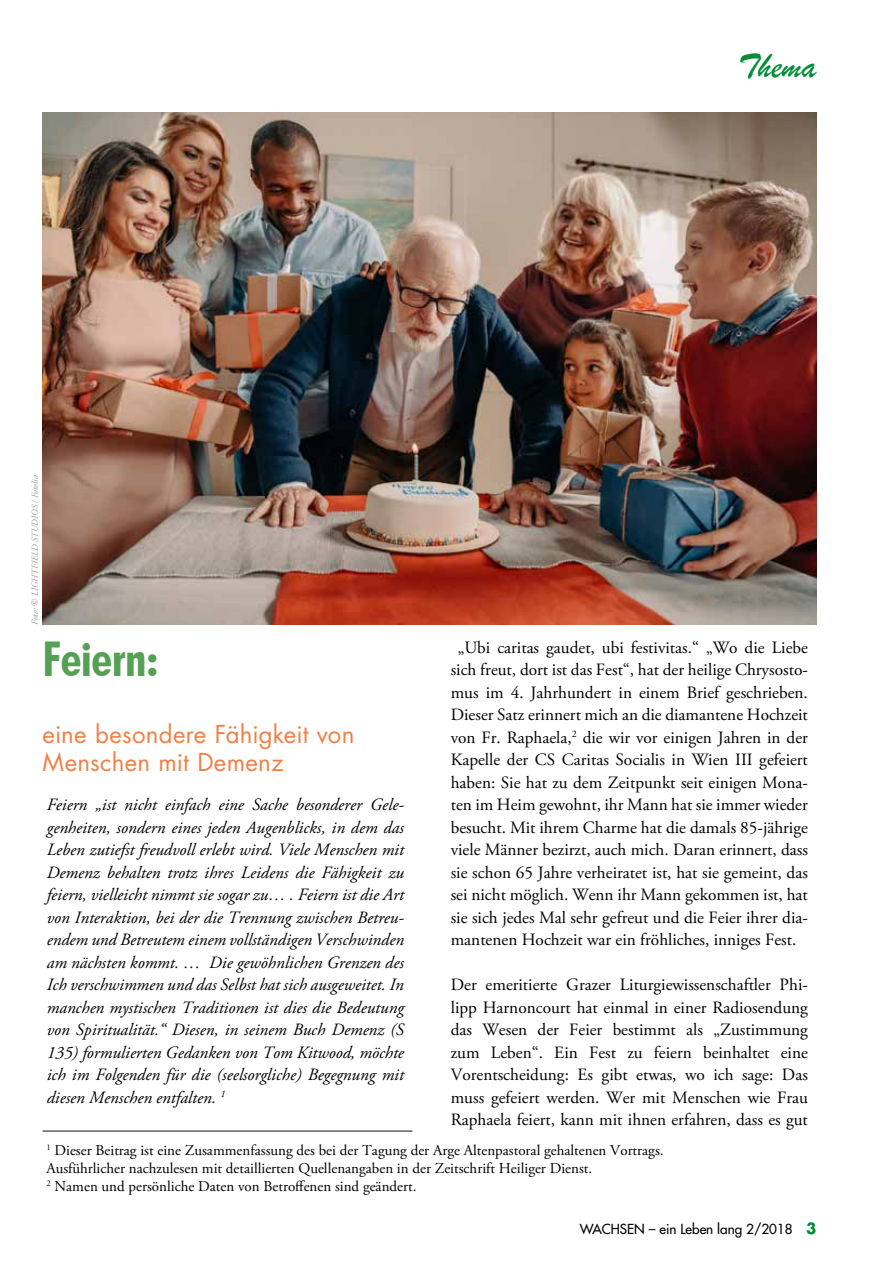
<style>
.page{position:relative;width:893px;height:1263px;background:#fff}
.page>*{position:absolute;margin:0;border:0;box-sizing:border-box;transform-origin:0 0}
.t1{font:700 condensed 48px "Futura BT";letter-spacing:-.01em;color:#55a054}
.t2{font:36px "Brush Script";color:#008d36}
.t3{font:24px/28.8px "Futura Std";letter-spacing:.01em;color:#f08046}
.t4{font:17.25px/22.5px "Adobe Garamond Pro";color:#000;text-align:justify}
.t5{font:italic 17.25px/22.5px "Adobe Garamond Pro";color:#000;text-align:justify}
.t6{font:15px/18px "Adobe Garamond Pro";color:#000}
.t7{font:500 13.5px "Futura Std";color:#000}
.t8{font:italic 9px "Adobe Garamond Pro";color:#9d9d9c}
.s1{font-family:"Avant Garde IT Cby BT";font-style:normal}
.s2{font-style:inherit}
.s3{font-weight:700;font-size:15px;color:#008d36}
</style>
<div class="page">
<img style="left:43px;top:112px;width:773px;height:513px">
<hr style="left:43px;top:1130px;width:369px;height:2px;background:#000">
<h2 class="t2" style="left:738px;top:44px;width:80px">Thema</h2>
<p class="t8" style="left:29px;top:625px;width:151px;rotate:-90deg">Foto: <span class="s1">©</span> LIGHTFIELD STUDIOS / Fotolia</p>
<p class="t1" style="left:43px;top:630px;width:118px">Feiern:</p>
<p class="t3" style="left:43px;top:720px;width:313px">eine besondere Fähigkeit von<br>Menschen mit Demenz</p>
<p class="t5" style="left:47px;top:794px;width:359px">Feiern „ist nicht einfach eine Sache besonderer Gele&shy;genheiten, sondern eines jeden Augenblicks, in dem das Leben zutiefst freudvoll erlebt wird. Viele Menschen mit Demenz behalten trotz ihres Leidens die Fähigkeit zu feiern, vielleicht nimmt sie sogar zu… . Feiern ist die Art von Interaktion, bei der die Trennung zwischen Betreu&shy;endem und Betreutem einem vollständigen Verschwinden am nächsten kommt. … Die gewöhnlichen Grenzen des Ich verschwimmen und das Selbst hat sich ausgeweitet. In manchen mystischen Traditionen ist dies die Bedeutung von Spiritualität.“ Diesen, in seinem Buch Demenz (S 135) formulierten Gedanken von Tom Kitwood, möchte ich im Folgenden für die (seelsorgliche) Begegnung mit diesen Menschen entfalten. <sup>1</sup></p>
<p class="t4" style="left:451px;top:636px;width:359px;text-indent:7px">„Ubi caritas gaudet, ubi festivitas.“ „Wo die Liebe sich freut, dort ist das Fest“, hat der heilige Chrysosto&shy;mus im 4. Jahrhundert in einem Brief geschrieben.<br>Dieser Satz erinnert mich an die diamantene Hochzeit von Fr. Raphaela,<sup>2</sup> die wir vor einigen Jahren in der Kapelle der CS Caritas Socialis in Wien III gefeiert haben: Sie hat zu dem Zeitpunkt seit einigen Mona&shy;ten im Heim gewohnt, ihr Mann hat sie immer wieder besucht. Mit ihrem Charme hat die damals 85-jährige viele Männer bezirzt, auch mich. Daran erinnert, dass sie schon 65 Jahre verheiratet ist, hat sie gemeint, das sei nicht möglich. Wenn ihr Mann gekommen ist, hat sie sich jedes Mal sehr gefreut und die Feier ihrer dia&shy;mantenen Hochzeit war ein fröhliches, inniges Fest.</p>
<p class="t4" style="left:451px;top:974px;width:359px">Der emeritierte Grazer Liturgiewissenschaftler Phi&shy;lipp Harnoncourt hat einmal in einer Radiosendung das Wesen der Feier bestimmt als „Zustimmung zum Leben“. Ein Fest zu feiern beinhaltet eine Vorentscheidung: Es gibt etwas, wo ich sage: Das muss gefeiert werden. Wer mit Menschen wie Frau Raphaela feiert, kann mit ihnen erfahren, dass es gut</p>
<p class="t6" style="left:46px;top:1142px;width:619px"><sup>1</sup> Dieser Beitrag ist eine Zusammenfassung des bei der Tagung der Arge Altenpastoral gehaltenen Vortrags.<br>Ausführlicher nachzulesen mit detaillierten Quellenangaben in der Zeitschrift Heiliger Dienst.<br><sup>2</sup> Namen und persönliche Daten von Betroffenen sind geändert.</p>
<p class="t7" style="left:580px;top:1221px;width:238px">WACHSEN – ein Leben lang <span class="s2">2/2018</span> <span class="s3">3</span></p>
</div>
